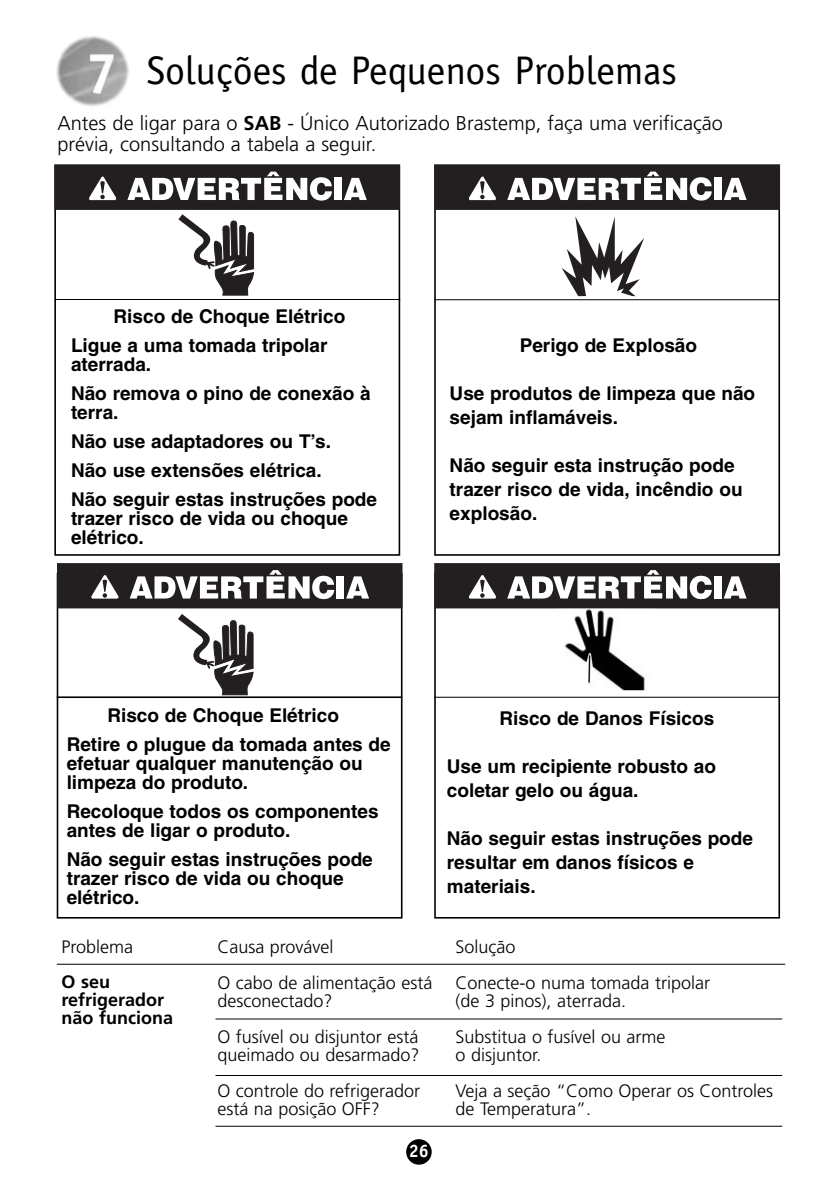
<style>
.page{position:relative;width:828px;height:1188px;background:#fff}
.page>*{position:absolute;margin:0;border:0;box-sizing:border-box;transform-origin:0 0}
.t1{font:40px "Officina Sans";color:#000}
.t2{font:300 20px/21px "Frutiger";color:#000}
.t3{font:700 19px/24px "Helvetica";color:#000}
.t4{font:300 18px/36px "Frutiger";color:#000}
.t5{font:700 18px/18px "Frutiger";color:#000}
.t6{font:700 18px "Officina Sans";color:#fff}
.s1{font-weight:700}
</style>
<div class="page">
<div style="left:406px;top:1139px;width:26px;height:26px;background:#000;border-radius:50%"></div>
<img style="left:56px;top:35px;width:74px;height:73px;border-radius:50%">
<div style="left:434px;top:165px;width:346px;height:391px;border:2px solid #000"></div>
<div style="left:434px;top:165px;width:346px;height:45px;background:#231f20"></div>
<svg style="left:507px;top:172px;width:205px;height:29px"></svg>
<div style="left:714px;top:178px;width:7px;height:22px;background:#fff"></div>
<svg style="left:724px;top:178px;width:23px;height:22px"></svg>
<svg style="left:468px;top:176px;width:28px;height:24px"></svg>
<div style="left:54px;top:165px;width:346px;height:45px;background:#231f20"></div>
<div style="left:334px;top:178px;width:7px;height:22px;background:#fff"></div>
<svg style="left:344px;top:178px;width:23px;height:22px"></svg>
<svg style="left:89px;top:176px;width:28px;height:24px"></svg>
<div style="left:434px;top:573px;width:346px;height:346px;border:2px solid #000"></div>
<div style="left:434px;top:563px;width:346px;height:45px;background:#231f20"></div>
<svg style="left:507px;top:570px;width:205px;height:29px"></svg>
<div style="left:714px;top:576px;width:7px;height:23px;background:#fff"></div>
<svg style="left:724px;top:576px;width:23px;height:23px"></svg>
<svg style="left:468px;top:575px;width:28px;height:24px"></svg>
<svg style="left:562px;top:216px;width:82px;height:80px"></svg>
<img style="left:565px;top:609px;width:80px;height:82px">
<hr style="left:54px;top:299px;width:346px;height:1px;background:#000">
<hr style="left:434px;top:299px;width:346px;height:1px;background:#000">
<hr style="left:434px;top:697px;width:346px;height:1px;background:#000">
<div style="left:57px;top:563px;width:346px;height:45px;background:#231f20"></div>
<div style="left:337px;top:576px;width:7px;height:23px;background:#fff"></div>
<svg style="left:346px;top:576px;width:23px;height:23px"></svg>
<svg style="left:91px;top:575px;width:28px;height:24px"></svg>
<svg style="left:127px;top:171px;width:207px;height:748px"></svg>
<hr style="left:57px;top:696px;width:345px;height:2px;background:#000">
<hr style="left:57px;top:964px;width:728px;height:1px;background:#000">
<hr style="left:216px;top:1018px;width:566px;height:2px;background:#000">
<hr style="left:216px;top:1075px;width:566px;height:1px;background:#000">
<hr style="left:216px;top:1126px;width:566px;height:1px;background:#000">
<h1 class="t1" style="left:147px;top:55px;width:532px">Soluções de Pequenos Problemas</h1>
<p class="t2" style="left:58px;top:114px;width:667px">Antes de ligar para o <span class="s1">SAB</span> - Único Autorizado Brastemp, faça uma verificação prévia, consultando a tabela a seguir.</p>
<p class="t3" style="left:71px;top:304px;width:276px;line-height:29px;text-indent:43px">Risco de Choque Elétrico<br>Ligue a uma tomada tripolar</p>
<p class="t3" style="left:71px;top:352px;width:301px;line-height:29px">aterrada.<br>Não remova o pino de conexão à</p>
<p class="t3" style="left:71px;top:400px;width:308px;line-height:29px">terra.<br>Não use adaptadores ou T’s.<br>Não use extensões elétrica.<br>Não seguir estas instruções pode</p>
<p class="t3" style="left:71px;top:511px;width:279px;line-height:19px">trazer risco de vida ou choque elétrico.</p>
<p class="t3" style="left:520px;top:335px;width:179px">Perigo de Explosão</p>
<p class="t3" style="left:450px;top:383px;width:307px">Use produtos de limpeza que não sejam inflamáveis.</p>
<p class="t3" style="left:450px;top:455px;width:294px">Não seguir esta instrução pode trazer risco de vida, incêndio ou explosão.</p>
<p class="t3" style="left:67px;top:703px;width:326px;line-height:29px;text-align:center">Risco de Choque Elétrico<br>Retire o plugue da tomada antes de</p>
<p class="t3" style="left:67px;top:756px;width:298px;line-height:19px">efetuar qualquer manutenção ou limpeza do produto.</p>
<p class="t3" style="left:67px;top:804px;width:313px;line-height:19px">Recoloque todos os componentes antes de ligar o produto.</p>
<p class="t3" style="left:67px;top:852px;width:308px;line-height:19px">Não seguir estas instruções pode trazer risco de vida ou choque elétrico.</p>
<p class="t4" style="left:217px;top:930px;width:217px">Causa provável<br>O cabo de alimentação está</p>
<p class="t4" style="left:217px;top:984px;width:203px">desconectado?<br>O fusível ou disjuntor está</p>
<p class="t4" style="left:217px;top:1038px;width:204px">queimado ou desarmado?<br>O controle do refrigerador</p>
<p class="t4" style="left:217px;top:1092px;width:164px">está na posição OFF?</p>
<p class="t4" style="left:62px;top:930px;width:73px">Problema</p>
<p class="t5" style="left:62px;top:974px;width:113px">O seu refrigerador não funciona</p>
<p class="t6" style="left:409px;top:1144px;width:22px">26</p>
<p class="t3" style="left:500px;top:708px;width:216px">Risco de Danos Físicos</p>
<p class="t3" style="left:447px;top:756px;width:271px">Use um recipiente robusto ao coletar gelo ou água.</p>
<p class="t3" style="left:447px;top:828px;width:308px">Não seguir estas instruções pode resultar em danos físicos e materiais.</p>
<p class="t4" style="left:456px;top:930px;width:256px">Solução<br>Conecte-o numa tomada tripolar</p>
<p class="t4" style="left:456px;top:984px;width:212px">(de 3 pinos), aterrada.<br>Substitua o fusível ou arme</p>
<p class="t4" style="left:456px;top:1038px;width:319px">o disjuntor.<br>Veja a seção “Como Operar os Controles</p>
<p class="t4" style="left:456px;top:1092px;width:137px">de Temperatura”.</p>
</div>
